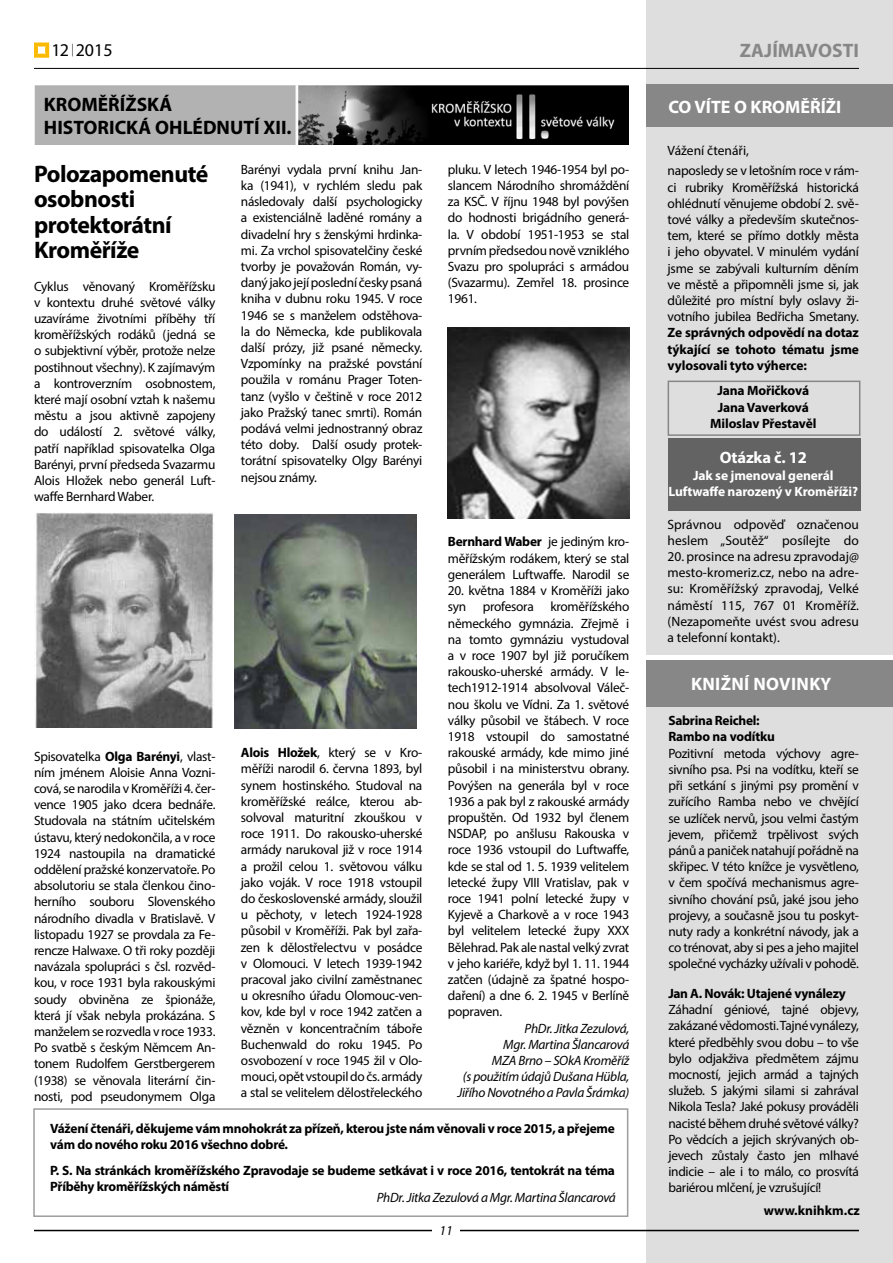
<style>
.page{position:relative;width:893px;height:1263px;background:#fff}
.page>*{position:absolute;margin:0;border:0;box-sizing:border-box;transform-origin:0 0}
.t1{font:700 24px/25.5px "Myriad Pro";letter-spacing:-.02em;color:#000}
.t2{font:700 19.5px/23.4px "Myriad Pro";color:#000}
.t3{font:700 19.5px "Myriad Pro";color:#878787}
.t4{font:700 18px "Myriad Pro";color:#fff}
.t5{font:18px "Myriad Pro";color:#000}
.t6{font:700 16.5px "Myriad Pro";letter-spacing:-.01em;color:#fff}
.t7{font:13.5px/16.2px "Myriad Pro";letter-spacing:-.02em;color:#000;text-align:justify}
.t8{font:700 13.5px/16.2px "Myriad Pro";letter-spacing:-.02em;color:#000}
.t9{font:italic 13.5px/16.2px "Myriad Pro";letter-spacing:-.02em;color:#000;text-align:right}
.t10{font:13.5px/16.2px "Myriad Pro";color:#000}
.t11{font:700 13.5px/16.5px "Myriad Pro";letter-spacing:-.01em;color:#fff;text-align:center}
.t12{font:700 13.5px "Myriad Pro";letter-spacing:.005em;color:#000}
.s1{font-weight:700}
</style>
<div class="page">
<div style="left:646px;top:0;width:247px;height:654px;background:#dedede"></div>
<div style="left:668px;top:438px;width:192px;height:72px;background:#646363"></div>
<div style="left:668px;top:381px;width:192px;height:55px;border:2px solid #878787"></div>
<div style="left:646px;top:661px;width:247px;height:602px;background:#dedede"></div>
<img style="left:34px;top:85px;width:594px;height:60px">
<div style="left:646px;top:84px;width:247px;height:42px;background:#878787"></div>
<div style="left:646px;top:660px;width:247px;height:47px;background:#878787"></div>
<hr style="left:297px;top:85px;width:1px;height:61px;background:#fff">
<img style="left:235px;top:514px;width:182px;height:214px">
<hr style="left:34px;top:1230px;width:825px;height:1px;background:#000">
<div style="left:433px;top:1225px;width:27px;height:10px;background:#fff"></div>
<hr style="left:34px;top:68px;width:825px;height:1px;background:#000">
<svg style="left:34px;top:43px;width:15px;height:15px"></svg>
<svg style="left:72px;top:44px;width:1px;height:12px"></svg>
<img style="left:448px;top:327px;width:181px;height:192px">
<img style="left:35px;top:513px;width:179px;height:214px">
<div style="left:33px;top:1108px;width:595px;height:109px;border:2px solid #9d9d9c"></div>
<h3 class="t5" style="left:51px;top:39px;width:63px">12 2015</h3>
<h2 class="t3" style="left:740px;top:38px;width:121px">ZAJÍMAVOSTI</h2>
<h2 class="t2" style="left:44px;top:92px;width:249px">KROMĚŘÍŽSKÁ<br>HISTORICKÁ OHLÉDNUTÍ XII.</h2>
<h1 class="t1" style="left:34px;top:160px;width:176px">Polozapomenuté osobnosti protektorátní<br>Kroměříže</h1>
<p class="t7" style="left:34px;top:278px;width:183px">Cyklus věnovaný Kroměřížsku v kontextu druhé světové války uzavíráme životními příběhy tří kroměřížských rodáků (jedná se o subjektivní výběr, protože nelze postihnout všechny). K zajímavým a kontroverzním osobnostem, které mají osobní vztah k našemu městu a jsou aktivně zapojeny do událostí 2. světové války, patří například spisovatelka Olga Barényi, první předseda Svazarmu Alois Hložek nebo generál Luft&shy;waffe Bernhard Waber.</p>
<p class="t7" style="left:241px;top:161px;width:183px">Barényi vydala první knihu Jan&shy;ka (1941), v rychlém sledu pak následovaly další psychologicky a existenciálně laděné romány a divadelní hry s ženskými hrdinka&shy;mi. Za vrchol spisovatelčiny české tvorby je považován Román, vy&shy;daný jako její poslední česky psaná kniha v dubnu roku 1945. V roce 1946 se s manželem odstěhova&shy;la do Německa, kde publikovala další prózy, již psané německy.<br>Vzpomínky na pražské povstání použila v románu Prager Toten&shy;tanz (vyšlo v češtině v roce 2012 jako Pražský tanec smrti). Román podává velmi jednostranný obraz této doby. Další osudy protek&shy;torátní spisovatelky Olgy Barényi nejsou známy.</p>
<p class="t7" style="left:34px;top:748px;width:183px">Spisovatelka <span class="s1">Olga Barényi</span>, vlast&shy;ním jménem Aloisie Anna Vozni&shy;cová, se narodila v Kroměříži 4. čer&shy;vence 1905 jako dcera bednáře.<br>Studovala na státním učitelském ústavu, který nedokončila, a v roce 1924 nastoupila na dramatické oddělení pražské konzervatoře. Po absolutoriu se stala členkou čino&shy;herního souboru Slovenského národního divadla v Bratislavě. V listopadu 1927 se provdala za Fe&shy;rencze Halwaxe. O tři roky později navázala spolupráci s čsl. rozvěd&shy;kou, v roce 1931 byla rakouskými soudy obviněna ze špionáže, která jí však nebyla prokázána. S manželem se rozvedla v roce 1933.<br>Po svatbě s českým Němcem An&shy;tonem Rudolfem Gerstbergerem (1938) se věnovala literární čin&shy;nosti, pod pseudonymem Olga</p>
<p class="t7" style="left:241px;top:744px;width:183px"><span class="s1">Alois Hložek</span>, který se v Kro&shy;měříži narodil 6. června 1893, byl synem hostinského. Studoval na kroměřížské reálce, kterou ab&shy;solvoval maturitní zkouškou v roce 1911. Do rakousko-uherské armády narukoval již v roce 1914 a prožil celou 1. světovou válku jako voják. V roce 1918 vstoupil do československé armády, sloužil u pěchoty, v letech 1924-1928 působil v Kroměříži. Pak byl zařa&shy;zen k dělostřelectvu v posádce v Olomouci. V letech 1939-1942 pracoval jako civilní zaměstnanec u okresního úřadu Olomouc-ven&shy;kov, kde byl v roce 1942 zatčen a vězněn v koncentračním táboře Buchenwald do roku 1945. Po osvobození v roce 1945 žil v Olo&shy;mouci, opět vstoupil do čs. armády a stal se velitelem dělostřeleckého</p>
<p class="t7" style="left:448px;top:161px;width:183px">pluku. V letech 1946-1954 byl po&shy;slancem Národního shromáždění za KSČ. V říjnu 1948 byl povýšen do hodnosti brigádního generá&shy;la. V období 1951-1953 se stal prvním předsedou nově vzniklého Svazu pro spolupráci s armádou (Svazarmu). Zemřel 18. prosince 1961.</p>
<p class="t7" style="left:448px;top:534px;width:183px"><span class="s1">Bernhard Waber</span> je jediným kro&shy;měřížským rodákem, který se stal generálem Luftwaffe. Narodil se</p>
<p class="t7" style="left:448px;top:582px;width:183px">20. května 1884 v Kroměříži jako syn profesora kroměřížského německého gymnázia. Zřejmě i na tomto gymnáziu vystudoval a v roce 1907 byl již poručíkem rakousko-uherské armády. V le&shy;tech1912-1914 absolvoval Váleč&shy;nou školu ve Vídni. Za 1. světové války působil ve štábech. V roce 1918 vstoupil do samostatné rakouské armády, kde mimo jiné působil i na ministerstvu obrany.<br>Povýšen na generála byl v roce 1936 a pak byl z rakouské armády propuštěn. Od 1932 byl členem NSDAP, po anšlusu Rakouska v roce 1936 vstoupil do Luftwaffe, kde se stal od 1. 5. 1939 velitelem letecké župy VIII Vratislav, pak v roce 1941 polní letecké župy v Kyjevě a Charkově a v roce 1943 byl velitelem letecké župy XXX Bělehrad. Pak ale nastal velký zvrat v jeho kariéře, když byl 1. 11. 1944 zatčen (údajně za špatné hospo&shy;daření) a dne 6. 2. 1945 v Berlíně popraven.</p>
<p class="t9" style="left:457px;top:1020px;width:173px">PhDr. Jitka Zezulová,<br>Mgr. Martina Šlancarová<br>MZA Brno – SOkA Kroměříž<br>(s použitím údajů Dušana Hübla,<br>Jiřího Novotného a Pavla Šrámka)</p>
<p class="t8" style="left:50px;top:1120px;width:566px">Vážení čtenáři, děkujeme vám mnohokrát za přízeň, kterou jste nám věnovali v roce 2015, a přejeme vám do nového roku 2016 všechno dobré.</p>
<p class="t8" style="left:50px;top:1161px;width:566px">P. S. Na stránkách kroměřížského Zpravodaje se budeme setkávat i v roce 2016, tentokrát na téma<br>Příběhy kroměřížských náměstí</p>
<p class="t9" style="left:377px;top:1189px;width:241px">PhDr. Jitka Zezulová a Mgr. Martina Šlancarová</p>
<p class="t9" style="left:439px;top:1222px;width:15px">11</p>
<h3 class="t4" style="left:668px;top:95px;width:174px">CO VÍTE O KROMĚŘÍŽI</h3>
<p class="t7" style="left:668px;top:140px;width:193px;line-height:20.7px">Vážení čtenáři,<br>naposledy se v letošním roce v rám-</p>
<p class="t7" style="left:668px;top:179px;width:193px">ci rubriky Kroměřížská historická ohlédnutí věnujeme období 2. svě&shy;tové války a především skutečnos&shy;tem, které se přímo dotkly města i jeho obyvatel. V minulém vydání jsme se zabývali kulturním děním ve městě a připomněli jsme si, jak důležité pro místní byly oslavy ži&shy;votního jubilea Bedřicha Smetany.</p>
<p class="t8" style="left:668px;top:324px;width:193px;text-align:justify">Ze správných odpovědí na dotaz týkající se tohoto tématu jsme vylosovali tyto výherce:</p>
<p class="t8" style="left:710px;top:382px;width:108px;text-align:center">Jana Mořičková<br>Jana Vaverková<br>Miloslav Přestavěl</p>
<p class="t6" style="left:720px;top:447px;width:89px">Otázka č. 12</p>
<p class="t11" style="left:669px;top:466px;width:191px">Jak se jmenoval generál<br>Luftwaffe narozený v Kroměříži?</p>
<p class="t10" style="left:668px;top:516px;width:193px">Správnou odpověď označenou heslem „Soutěž“ posílejte do</p>
<p class="t7" style="left:668px;top:548px;width:193px">20. prosince na adresu zpravodaj@ mesto-kromeriz.cz, nebo na adre&shy;su: Kroměřížský zpravodaj, Velké náměstí 115, 767 01 Kroměříž. (Nezapomeňte uvést svou adresu a telefonní kontakt).</p>
<h3 class="t4" style="left:691px;top:673px;width:11px">knižní</h3>
<h3 class="t4" style="left:753px;top:673px;width:12px">novinky</h3>
<p class="t8" style="left:668px;top:712px;width:108px">Sabrina Reichel:<br>Rambo na vodítku</p>
<p class="t7" style="left:668px;top:745px;width:192px">Pozitivní metoda výchovy agre&shy;sivního psa. Psi na vodítku, kteří se při setkání s jinými psy promění v zuřícího Ramba nebo ve chvějící se uzlíček nervů, jsou velmi častým jevem, přičemž trpělivost svých pánů a paniček natahují pořádně na skřipec. V této knížce je vysvětleno, v čem spočívá mechanismus agre&shy;sivního chování psů, jaké jsou jeho projevy, a současně jsou tu poskyt&shy;nuty rady a konkrétní návody, jak a co trénovat, aby si pes a jeho majitel společné vycházky užívali v pohodě.</p>
<p class="t8" style="left:668px;top:985px;width:179px">Jan A. Novák: Utajené vynálezy</p>
<p class="t7" style="left:668px;top:1001px;width:192px">Záhadní géniové, tajné objevy, zakázané vědomosti. Tajné vynálezy, které předběhly svou dobu – to vše bylo odjakživa předmětem zájmu mocností, jejich armád a tajných služeb. S jakými silami si zahrával Nikola Tesla? Jaké pokusy prováděli nacisté během druhé světové války?<br>Po vědcích a jejich skrývaných ob&shy;jevech zůstaly často jen mlhavé indicie – ale i to málo, co prosvítá bariérou mlčení, je vzrušující!</p>
<p class="t12" style="left:764px;top:1201px;width:98px">www.knihkm.cz</p>
</div>
